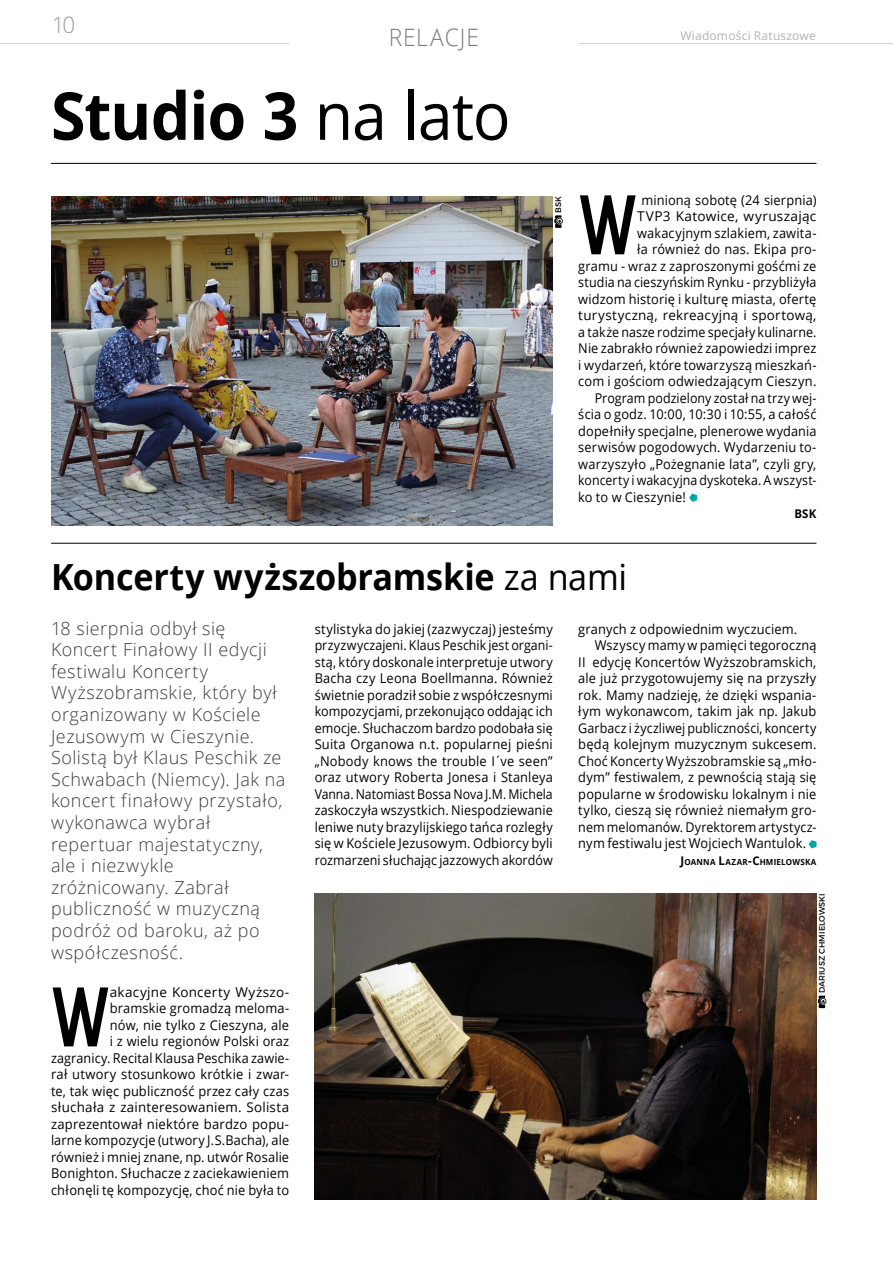
<style>
.page{position:relative;width:893px;height:1263px;background:#fff}
.page>*{position:absolute;margin:0;border:0;box-sizing:border-box;transform-origin:0 0}
.t1{font:84.15px "advent Bd 2";color:#000;scale:.95 1}
.t2{font:700 66px "Open Sans";letter-spacing:-.02em;color:#000;scale:.95 1}
.t3{font:700 36px "Open Sans";letter-spacing:-.005em;color:#000;scale:.95 1}
.t4{font:300 24px "Open Sans";letter-spacing:.045em;color:#7c7b7b;scale:.95 1}
.t5{font:300 22.5px "Open Sans";color:#9d9d9c}
.t6{font:300 18px/21.6px "Open Sans";letter-spacing:.025em;color:#3c3c3b}
.t7{font:13.5px/16.5px "Open Sans";letter-spacing:.01em;color:#000;text-align:justify;scale:.95 1}
.t8{font:13.5px/16.5px "Open Sans";letter-spacing:.01em;color:#000;text-align:right}
.t9{font:13.5px "Open Sans";letter-spacing:.01em;color:#000;scale:.93 1}
.t10{font:13.5px "Open Sans";letter-spacing:.01em;color:#000;scale:.92 1}
.t11{font:13.5px "Open Sans";letter-spacing:.01em;color:#000;scale:.94 1}
.t12{font:13.5px "Open Sans";letter-spacing:.01em;color:#000;scale:.96 1}
.t13{font:12px "Open Sans";letter-spacing:.015em;color:#b3b2b2}
.t14{font:700 12px "Open Sans";color:#000;scale:.95 1}
.t15{font:700 8.4px "Open Sans";letter-spacing:.03em;color:#000;scale:.95 1}
.t16{font:8.1px "Montserrat";letter-spacing:.01em;color:#000}
.s1{font-weight:400}
.s2{font-size:12px}
</style>
<div class="page">
<hr style="left:0;top:43px;width:289px;height:1px;background:#d0d0d0">
<hr style="left:578px;top:43px;width:315px;height:1px;background:#d0d0d0">
<svg style="left:554px;top:215px;width:9px;height:13px"></svg>
<svg style="left:818px;top:995px;width:8px;height:13px"></svg>
<hr style="left:51px;top:163px;width:765px;height:1px;background:#000">
<img style="left:51px;top:196px;width:502px;height:330px">
<img style="left:315px;top:893px;width:501px;height:306px">
<svg style="left:689px;top:494px;width:8px;height:8px"></svg>
<hr style="left:51px;top:543px;width:765px;height:1px;background:#000">
<svg style="left:809px;top:840px;width:7px;height:8px"></svg>
<h3 class="t5" style="left:51px;top:9px;width:26px">10</h3>
<h3 class="t4" style="left:388px;top:21px;width:97px">RELACJE</h3>
<h2 class="t2" style="left:51px;top:69px;width:485px">Studio 3 <span class="s1">na lato</span></h2>
<p class="t13" style="left:680px;top:27px;width:137px">Wiadomości Ratuszowe</p>
<p class="t16" style="left:553px;top:213px;width:18px;rotate:-90deg">BSK</p>
<h1 class="t1" style="left:578px;top:173px;width:63px">W</h1>
<p class="t7" style="left:641px;top:191px;width:186px">minioną sobotę (24 sierpnia)</p>
<p class="t8" style="left:637px;top:208px;width:181px">TVP3 Katowice, wyruszając</p>
<p class="t7" style="left:637px;top:224px;width:190px">wakacyjnym szlakiem, zawita-</p>
<p class="t7" style="left:637px;top:241px;width:190px">ła również do nas. Ekipa pro-</p>
<p class="t7" style="left:578px;top:257px;width:252px">gramu - wraz z zaproszonymi gośćmi ze</p>
<p class="t9" style="left:578px;top:273px;width:258px">studia na cieszyńskim Rynku - przybliżyła</p>
<p class="t7" style="left:578px;top:290px;width:252px">widzom historię i kulturę miasta, ofertę</p>
<p class="t8" style="left:578px;top:307px;width:240px">turystyczną, rekreacyjną i sportową,</p>
<p class="t9" style="left:578px;top:323px;width:258px">a także nasze rodzime specjały kulinarne.</p>
<p class="t11" style="left:578px;top:339px;width:255px">Nie zabrakło również zapowiedzi imprez</p>
<p class="t7" style="left:578px;top:356px;width:252px">i wydarzeń, które towarzyszą mieszkań-</p>
<p class="t7" style="left:578px;top:373px;width:252px">com i gościom odwiedzającym Cieszyn.</p>
<p class="t10" style="left:595px;top:389px;width:242px">Program podzielony został na trzy wej-</p>
<p class="t7" style="left:578px;top:406px;width:252px">ścia o godz. 10:00, 10:30 i 10:55, a całość</p>
<p class="t11" style="left:578px;top:422px;width:255px">dopełniły specjalne, plenerowe wydania</p>
<p class="t7" style="left:578px;top:439px;width:252px">serwisów pogodowych. Wydarzeniu to-</p>
<p class="t7" style="left:578px;top:455px;width:252px">warzyszyło „Pożegnanie lata”, czyli gry,</p>
<p class="t10" style="left:578px;top:471px;width:260px">koncerty i wakacyjna dyskoteka. A wszyst-</p>
<p class="t7" style="left:578px;top:488px;width:115px">ko to w Cieszynie!</p>
<p class="t14" style="left:794px;top:505px;width:17px">BSK</p>
<h3 class="t3" style="left:51px;top:552px;width:608px">Koncerty wyższobramskie <span class="s1">za nami</span></h3>
<p class="t6" style="left:51px;top:617px;width:236px">18 sierpnia odbył się<br>Koncert Finałowy II edycji festiwalu Koncerty<br>Wyższobramskie, który był organizowany w Kościele<br>Jezusowym w Cieszynie.<br>Solistą był Klaus Peschik ze<br>Schwabach (Niemcy). Jak na koncert finałowy przystało, wykonawca wybrał repertuar majestatyczny, ale i niezwykle zróżnicowany. Zabrał publiczność w muzyczną podróż od baroku, aż po współczesność.</p>
<p class="t7" style="left:315px;top:620px;width:252px">stylistyka do jakiej (zazwyczaj) jesteśmy przyzwyczajeni. Klaus Peschik jest organi&shy;stą, który doskonale interpretuje utwory Bacha czy Leona Boellmanna. Również świetnie poradził sobie z współczesnymi kompozycjami, przekonująco oddając ich emocje. Słuchaczom bardzo podobała się Suita Organowa n.t. popularnej pieśni „Nobody knows the trouble I´ve seen” oraz utwory Roberta Jonesa i Stanleya Vanna. Natomiast Bossa Nova J.M. Michela zaskoczyła wszystkich. Niespodziewanie leniwe nuty brazylijskiego tańca rozległy się w Kościele Jezusowym. Odbiorcy byli rozmarzeni słuchając jazzowych akordów</p>
<p class="t7" style="left:578px;top:620px;width:232px">granych z odpowiednim wyczuciem.</p>
<p class="t11" style="left:595px;top:636px;width:237px">Wszyscy mamy w pamięci tegoroczną</p>
<p class="t7" style="left:578px;top:653px;width:252px">II edycję Koncertów Wyższobramskich,</p>
<p class="t7" style="left:578px;top:670px;width:252px">ale już przygotowujemy się na przyszły</p>
<p class="t7" style="left:578px;top:686px;width:252px">rok. Mamy nadzieję, że dzięki wspania-</p>
<p class="t7" style="left:578px;top:703px;width:252px">łym wykonawcom, takim jak np. Jakub</p>
<p class="t10" style="left:578px;top:719px;width:260px">Garbacz i życzliwej publiczności, koncerty</p>
<p class="t12" style="left:578px;top:735px;width:250px">będą kolejnym muzycznym sukcesem.</p>
<p class="t9" style="left:578px;top:752px;width:258px">Choć Koncerty Wyższobramskie są „mło-</p>
<p class="t7" style="left:578px;top:769px;width:252px">dym” festiwalem, z pewnością stają się</p>
<p class="t7" style="left:578px;top:785px;width:252px">popularne w środowisku lokalnym i nie</p>
<p class="t7" style="left:578px;top:802px;width:252px">tylko, cieszą się również niemałym gro-</p>
<p class="t9" style="left:578px;top:818px;width:258px">nem melomanów. Dyrektorem artystycz-</p>
<p class="t7" style="left:578px;top:835px;width:241px">nym festiwalu jest Wojciech Wantulok.</p>
<p class="t15" style="left:680px;top:856px;width:145px"><span class="s2">J</span>OANNA <span class="s2">L</span>AZAR<span class="s2">-C</span>HM IELOWSKA</p>
<p class="t16" style="left:817px;top:993px;width:102px;rotate:-90deg">DARIUSZ CHMIELOWSKI</p>
<p class="t8" style="left:51px;top:983px;width:240px">akacyjne Koncerty Wyższo&shy;bramskie gromadzą meloma-<br>nów, nie tylko z Cieszyna, ale<br>i z wielu regionów Polski oraz zagranicy. Recital Klausa Peschika zawie&shy;rał utwory stosunkowo krótkie i zwar&shy;te, tak więc publiczność przez cały czas słuchała z zainteresowaniem. Solista zaprezentował niektóre bardzo popu&shy;larne kompozycje (utwory J.S.Bacha), ale również i mniej znane, np. utwór Rosalie Bonighton. Słuchacze z zaciekawieniem chłonęli tę kompozycję, choć nie była to</p>
<h1 class="t1" style="left:51px;top:965px;width:63px">W</h1>
</div>
